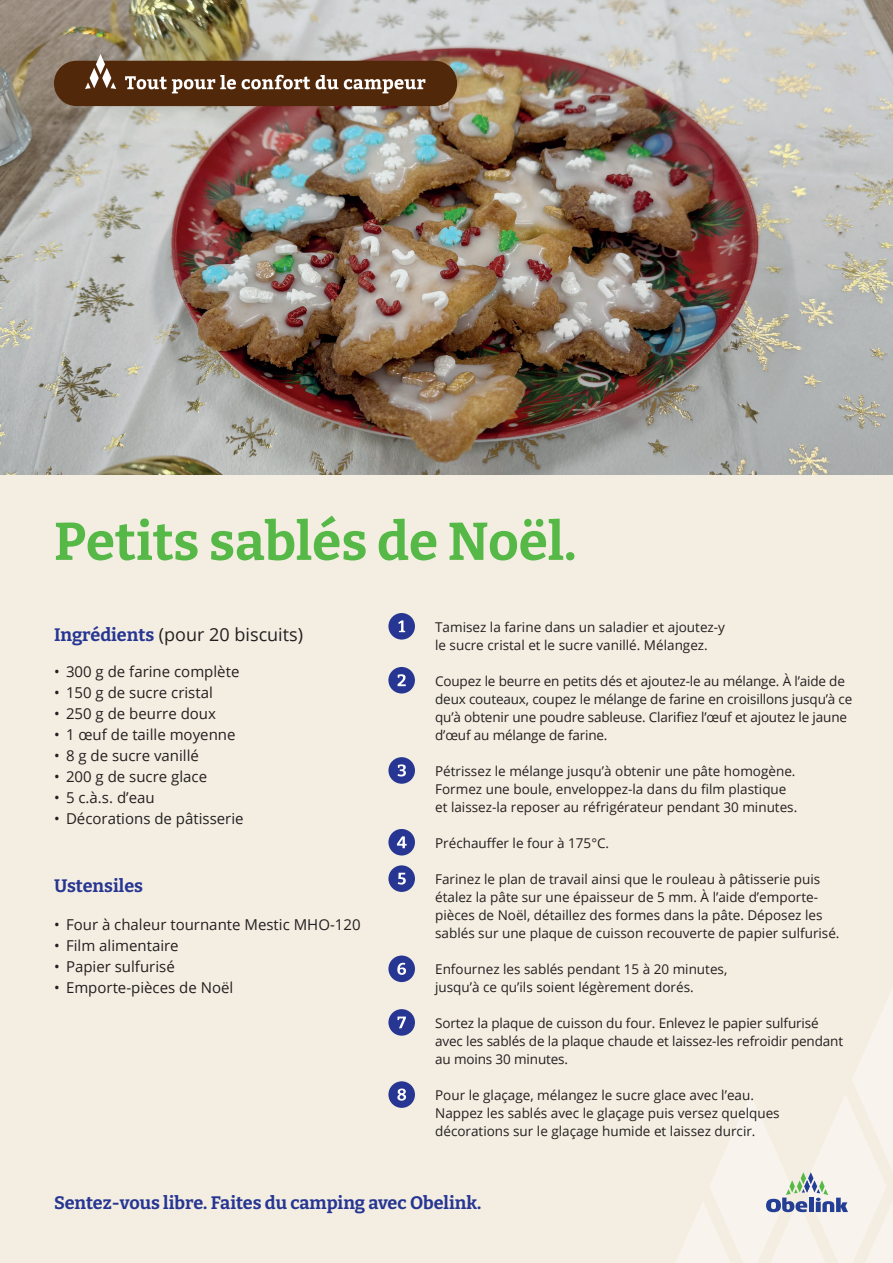
<style>
.page{position:relative;width:893px;height:1263px;background:#fff}
.page>*{position:absolute;margin:0;border:0;box-sizing:border-box;transform-origin:0 0}
.t1{font:700 52.95px "Bitter";color:#56b947}
.t2{font:700 18px "Bitter";color:#263692}
.t3{font:18px "Open Sans";color:#231f20}
.t4{font:15px "Open Sans";color:#231f20}
.t5{font:13.5px/18px "Open Sans";color:#231f20}
.s1{font-family:"Bitter";font-weight:700;color:#263692}
</style>
<div class="page">
<div style="left:0;top:1px;width:893px;height:1262px;background:#f4eee2"></div>
<img style="left:0;top:0;width:893px;height:474px">
<div style="left:388px;top:613px;width:27px;height:26px;background:#263692;border-radius:50%"></div>
<svg style="left:398px;top:620px;width:7px;height:12px"></svg>
<div style="left:388px;top:667px;width:27px;height:26px;background:#263692;border-radius:50%"></div>
<svg style="left:398px;top:674px;width:8px;height:12px"></svg>
<svg style="left:676px;top:989px;width:217px;height:274px"></svg>
<div style="left:54px;top:61px;width:403px;height:45px;background:#51280a;border-radius:22px"></div>
<svg style="left:85px;top:54px;width:31px;height:35px"></svg>
<svg style="left:125px;top:75px;width:111px;height:18px"></svg>
<svg style="left:242px;top:75px;width:68px;height:14px"></svg>
<svg style="left:316px;top:75px;width:22px;height:14px"></svg>
<svg style="left:344px;top:79px;width:81px;height:14px"></svg>
<div style="left:388px;top:757px;width:27px;height:27px;background:#263692;border-radius:50%"></div>
<svg style="left:397px;top:764px;width:9px;height:12px"></svg>
<div style="left:388px;top:829px;width:27px;height:26px;background:#263692;border-radius:50%"></div>
<svg style="left:397px;top:836px;width:10px;height:12px"></svg>
<div style="left:388px;top:955px;width:27px;height:27px;background:#263692;border-radius:50%"></div>
<svg style="left:397px;top:963px;width:9px;height:12px"></svg>
<div style="left:388px;top:1009px;width:27px;height:27px;background:#263692;border-radius:50%"></div>
<svg style="left:397px;top:1016px;width:9px;height:12px"></svg>
<div style="left:388px;top:1081px;width:27px;height:27px;background:#263692;border-radius:50%"></div>
<svg style="left:397px;top:1088px;width:9px;height:13px"></svg>
<div style="left:388px;top:865px;width:27px;height:27px;background:#263692;border-radius:50%"></div>
<svg style="left:398px;top:873px;width:8px;height:11px"></svg>
<h1 class="t1" style="left:54px;top:498px;width:524px">Petits sablés de Noël.</h1>
<h2 class="t3" style="left:54px;top:622px;width:251px"><span class="s1">Ingrédients</span> (pour 20 biscuits)</h2>
<p class="t4" style="left:54px;top:662px;width:187px">• 300 g de farine complète</p>
<p class="t4" style="left:54px;top:683px;width:160px">• 150 g de sucre cristal</p>
<p class="t4" style="left:54px;top:704px;width:163px">• 250 g de beurre doux</p>
<p class="t4" style="left:54px;top:725px;width:183px">• 1 œuf de taille moyenne</p>
<p class="t4" style="left:54px;top:746px;width:146px">• 8 g de sucre vanillé</p>
<p class="t4" style="left:54px;top:767px;width:155px">• 200 g de sucre glace</p>
<p class="t4" style="left:54px;top:788px;width:102px">• 5 c.à.s. d’eau</p>
<p class="t4" style="left:54px;top:809px;width:191px">• Décorations de pâtisserie</p>
<h2 class="t2" style="left:54px;top:871px;width:91px">Ustensiles</h2>
<p class="t4" style="left:54px;top:914px;width:308px">• Four à chaleur tournante Mestic MHO-120</p>
<p class="t4" style="left:54px;top:935px;width:126px">• Film alimentaire</p>
<p class="t4" style="left:54px;top:956px;width:122px">• Papier sulfurisé</p>
<p class="t4" style="left:54px;top:977px;width:181px">• Emporte-pièces de Noël</p>
<p class="t5" style="left:435px;top:618px;width:291px">Tamisez la farine dans un saladier et ajoutez-y le sucre cristal et le sucre vanillé. Mélangez.</p>
<p class="t5" style="left:435px;top:672px;width:419px">Coupez le beurre en petits dés et ajoutez-le au mélange. À l’aide de deux couteaux, coupez le mélange de farine en croisillons jusqu’à ce qu’à obtenir une poudre sableuse. Clarifiez l’œuf et ajoutez le jaune d’œuf au mélange de farine.</p>
<p class="t5" style="left:435px;top:762px;width:364px">Pétrissez le mélange jusqu’à obtenir une pâte homogène.<br>Formez une boule, enveloppez-la dans du film plastique et laissez-la reposer au réfrigérateur pendant 30 minutes.</p>
<p class="t5" style="left:435px;top:834px;width:176px">Préchauffer le four à 175°C.</p>
<p class="t5" style="left:435px;top:870px;width:406px">Farinez le plan de travail ainsi que le rouleau à pâtisserie puis étalez la pâte sur une épaisseur de 5 mm. À l’aide d’emporte&shy;pièces de Noël, détaillez des formes dans la pâte. Déposez les sablés sur une plaque de cuisson recouverte de papier sulfurisé.</p>
<p class="t5" style="left:435px;top:960px;width:294px">Enfournez les sablés pendant 15 à 20 minutes, jusqu’à ce qu’ils soient légèrement dorés.</p>
<p class="t5" style="left:435px;top:1014px;width:409px">Sortez la plaque de cuisson du four. Enlevez le papier sulfurisé avec les sablés de la plaque chaude et laissez-les refroidir pendant au moins 30 minutes.</p>
<p class="t5" style="left:435px;top:1086px;width:346px">Pour le glaçage, mélangez le sucre glace avec l’eau.<br>Nappez les sablés avec le glaçage puis versez quelques décorations sur le glaçage humide et laissez durcir.</p>
<h2 class="t2" style="left:54px;top:1188px;width:429px">Sentez-vous libre. Faites du camping avec Obelink.</h2>
</div>
